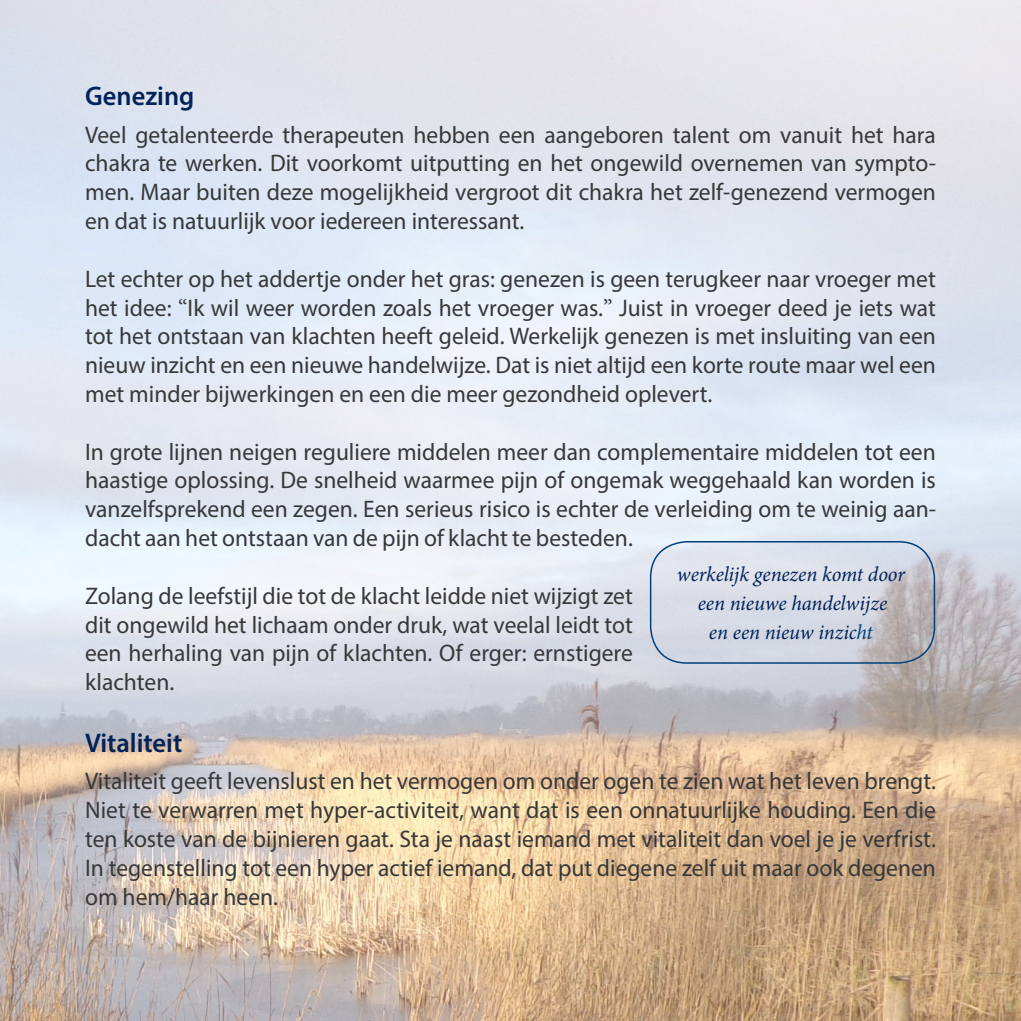
<style>
.page{position:relative;width:1021px;height:1021px;background:#fff}
.page>*{position:absolute;margin:0;border:0;box-sizing:border-box;transform-origin:0 0}
.Kop_9_blauw{font:600 27px "Myriad Pro";color:#002359}
.Scala_9_om_11{font:24px/28.8px "Myriad Pro";color:#383839;text-align:justify}
.t1{font:italic 21px "Minion Pro";letter-spacing:-.005em;color:#002359}
.s1{font-family:"Minion Pro"}
.s2{color:#01407b}
</style>
<div class="page">
<img style="left:0;top:0;width:1020px;height:1020px">
<div style="left:650px;top:541px;width:285px;height:122px;border:2px solid #01407b;border-radius:36px"></div>
<p class="Kop_9_blauw" style="left:85px;top:79px;width:111px">Genezing</p>
<p class="Scala_9_om_11" style="left:85px;top:120px;width:852px">Veel getalenteerde therapeuten hebben een aangeboren talent om vanuit het hara chakra te werken. Dit voorkomt uitputting en het ongewild overnemen van sympto&shy;men. Maar buiten deze mogelijkheid vergroot dit chakra het zelf-genezend vermogen en dat is natuurlijk voor iedereen interessant.</p>
<p class="Scala_9_om_11" style="left:85px;top:264px;width:852px">Let echter op het addertje onder het gras: genezen is geen terugkeer naar vroeger met het idee: <span class="s1">“</span>Ik wil weer worden zoals het vroeger was.<span class="s1">”</span> Juist in vroeger deed je iets wat tot het ontstaan van klachten heeft geleid. Werkelijk genezen is met insluiting van een nieuw inzicht en een nieuwe handelwijze. Dat is niet altijd een korte route maar wel een met minder bijwerkingen en een die meer gezondheid oplevert.</p>
<p class="Scala_9_om_11" style="left:85px;top:437px;width:852px">In grote lijnen neigen reguliere middelen meer dan complementaire middelen tot een haastige oplossing. De snelheid waarmee pijn of ongemak weggehaald kan worden is vanzelfsprekend een zegen. Een serieus risico is echter de verleiding om te weinig aan&shy;dacht aan het ontstaan van de pijn of klacht te besteden.</p>
<p class="Scala_9_om_11" style="left:85px;top:581px;width:549px">Zolang de leefstijl die tot de klacht leidde niet wijzigt zet dit ongewild het lichaam onder druk, wat veelal leidt tot een herhaling van pijn of klachten. Of erger: ernstigere klachten.</p>
<p class="t1" style="left:677px;top:560px;width:229px">werkelijk genezen komt door</p>
<p class="t1" style="left:697px;top:589px;width:191px">een nieuwe handelwijze</p>
<p class="t1" style="left:709px;top:617px;width:165px">en een nieuw inzic<span class="s2">ht</span></p>
<p class="Kop_9_blauw" style="left:85px;top:725px;width:99px">Vitaliteit</p>
<p class="Scala_9_om_11" style="left:85px;top:766px;width:852px">Vitaliteit geeft levenslust en het vermogen om onder ogen te zien wat het leven brengt.<br>Niet te verwarren met hyper-activiteit, want dat is een onnatuurlijke houding. Een die ten koste van de bijnieren gaat. Sta je naast iemand met vitaliteit dan voel je je verfrist.<br>In tegenstelling tot een hyper actief iemand, dat put diegene zelf uit maar ook degenen om hem/haar heen.</p>
</div>
